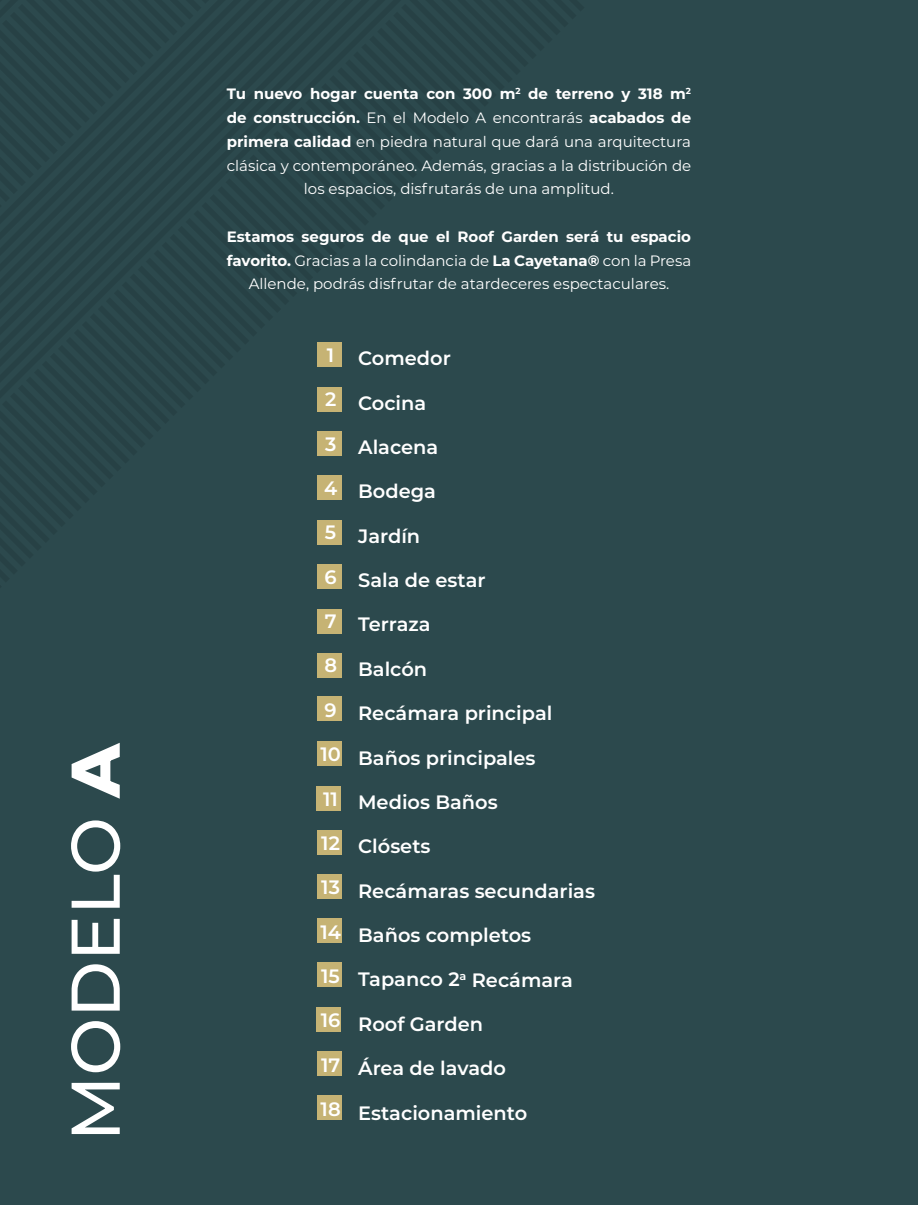
<style>
.page{position:relative;width:918px;height:1205px;background:#2c494d}
.page>*{position:absolute;margin:0;border:0;box-sizing:border-box;transform-origin:0 0}
.t1{font:500 68.75px "Montserrat";color:#fff}
.t2{font:600 19.38px "Montserrat";color:#fff}
.t3{font:15px/23.8px "Montserrat";color:#fff;text-align:center}
.s1{font-weight:800}
.s2{font-weight:700}
</style>
<div class="page">
<div style="left:317px;top:342px;width:24px;height:25px;background:#c6b374"></div>
<div style="left:317px;top:431px;width:24px;height:25px;background:#c6b374"></div>
<div style="left:317px;top:520px;width:24px;height:24px;background:#c6b374"></div>
<div style="left:317px;top:609px;width:24px;height:25px;background:#c6b374"></div>
<div style="left:317px;top:830px;width:24px;height:25px;background:#c6b374"></div>
<div style="left:317px;top:696px;width:24px;height:25px;background:#c6b374"></div>
<div style="left:317px;top:918px;width:24px;height:24px;background:#c6b374"></div>
<div style="left:317px;top:387px;width:24px;height:24px;background:#c6b374"></div>
<div style="left:317px;top:475px;width:24px;height:25px;background:#c6b374"></div>
<div style="left:317px;top:564px;width:24px;height:25px;background:#c6b374"></div>
<div style="left:317px;top:653px;width:24px;height:24px;background:#c6b374"></div>
<div style="left:317px;top:874px;width:24px;height:25px;background:#c6b374"></div>
<div style="left:317px;top:741px;width:24px;height:25px;background:#c6b374"></div>
<div style="left:317px;top:962px;width:24px;height:25px;background:#c6b374"></div>
<div style="left:316px;top:786px;width:25px;height:24px;background:#c6b374"></div>
<div style="left:316px;top:1007px;width:25px;height:25px;background:#c6b374"></div>
<div style="left:317px;top:1051px;width:24px;height:24px;background:#c6b374"></div>
<div style="left:317px;top:1095px;width:24px;height:25px;background:#c6b374"></div>
<h1 class="t1" style="left:50px;top:1141px;width:401px;rotate:-90deg">MODELO <span class="s1">A</span></h1>
<p class="t3" style="left:227px;top:82px;width:466px"><span class="s2">Tu nuevo hogar cuenta con 300 m</span><sup>2</sup> <span class="s2">de terreno y 318 m</span><sup>2 </sup><span class="s2">de construcción.</span> En el Modelo A encontrarás <span class="s2">acabados de primera calidad</span> en piedra natural que dará una arquitectura clásica y contemporáneo. Además, gracias a la distribución de los espacios, disfrutarás de una amplitud.</p>
<p class="t3" style="left:227px;top:224px;width:466px"><span class="s2">Estamos seguros de que el Roof Garden será tu espacio favorito.</span> Gracias a la colindancia de <span class="s2">La Cayetana®</span> con la Presa<br>Allende, podrás disfrutar de atardeceres espectaculares.</p>
<p class="t2" style="left:327px;top:342px;width:9px">1</p>
<p class="t2" style="left:325px;top:386px;width:13px">2</p>
<p class="t2" style="left:325px;top:431px;width:13px">3</p>
<p class="t2" style="left:324px;top:475px;width:15px">4</p>
<p class="t2" style="left:325px;top:519px;width:13px">5</p>
<p class="t2" style="left:324px;top:564px;width:14px">6</p>
<p class="t2" style="left:325px;top:608px;width:13px">7</p>
<p class="t2" style="left:324px;top:652px;width:14px">8</p>
<p class="t2" style="left:324px;top:697px;width:14px">9</p>
<p class="t2" style="left:320px;top:741px;width:22px">10</p>
<p class="t2" style="left:323px;top:786px;width:16px">11</p>
<p class="t2" style="left:321px;top:830px;width:20px">12</p>
<p class="t2" style="left:321px;top:874px;width:20px">13</p>
<p class="t2" style="left:320px;top:919px;width:22px">14</p>
<p class="t2" style="left:321px;top:963px;width:20px">15</p>
<p class="t2" style="left:321px;top:1007px;width:21px">16</p>
<p class="t2" style="left:321px;top:1052px;width:21px">17</p>
<p class="t2" style="left:321px;top:1096px;width:22px">18</p>
<p class="t2" style="left:358px;top:345px;width:94px">Comedor</p>
<p class="t2" style="left:358px;top:390px;width:70px">Cocina</p>
<p class="t2" style="left:358px;top:434px;width:82px">Alacena</p>
<p class="t2" style="left:358px;top:478px;width:79px">Bodega</p>
<p class="t2" style="left:358px;top:523px;width:64px">Jardín</p>
<p class="t2" style="left:358px;top:567px;width:129px">Sala de estar</p>
<p class="t2" style="left:358px;top:612px;width:74px">Terraza</p>
<p class="t2" style="left:358px;top:656px;width:70px">Balcón</p>
<p class="t2" style="left:358px;top:700px;width:196px">Recámara principal</p>
<p class="t2" style="left:358px;top:745px;width:179px">Baños principales</p>
<p class="t2" style="left:358px;top:789px;width:141px">Medios Baños</p>
<p class="t2" style="left:358px;top:833px;width:74px">Clósets</p>
<p class="t2" style="left:358px;top:878px;width:238px">Recámaras secundarias</p>
<p class="t2" style="left:358px;top:922px;width:174px">Baños completos</p>
<p class="t2" style="left:358px;top:967px;width:216px">Tapanco 2<sup>a</sup> Recámara</p>
<p class="t2" style="left:358px;top:1011px;width:126px">Roof Garden</p>
<p class="t2" style="left:358px;top:1055px;width:149px">Área de lavado</p>
<p class="t2" style="left:358px;top:1100px;width:171px">Estacionamiento</p>
</div>
